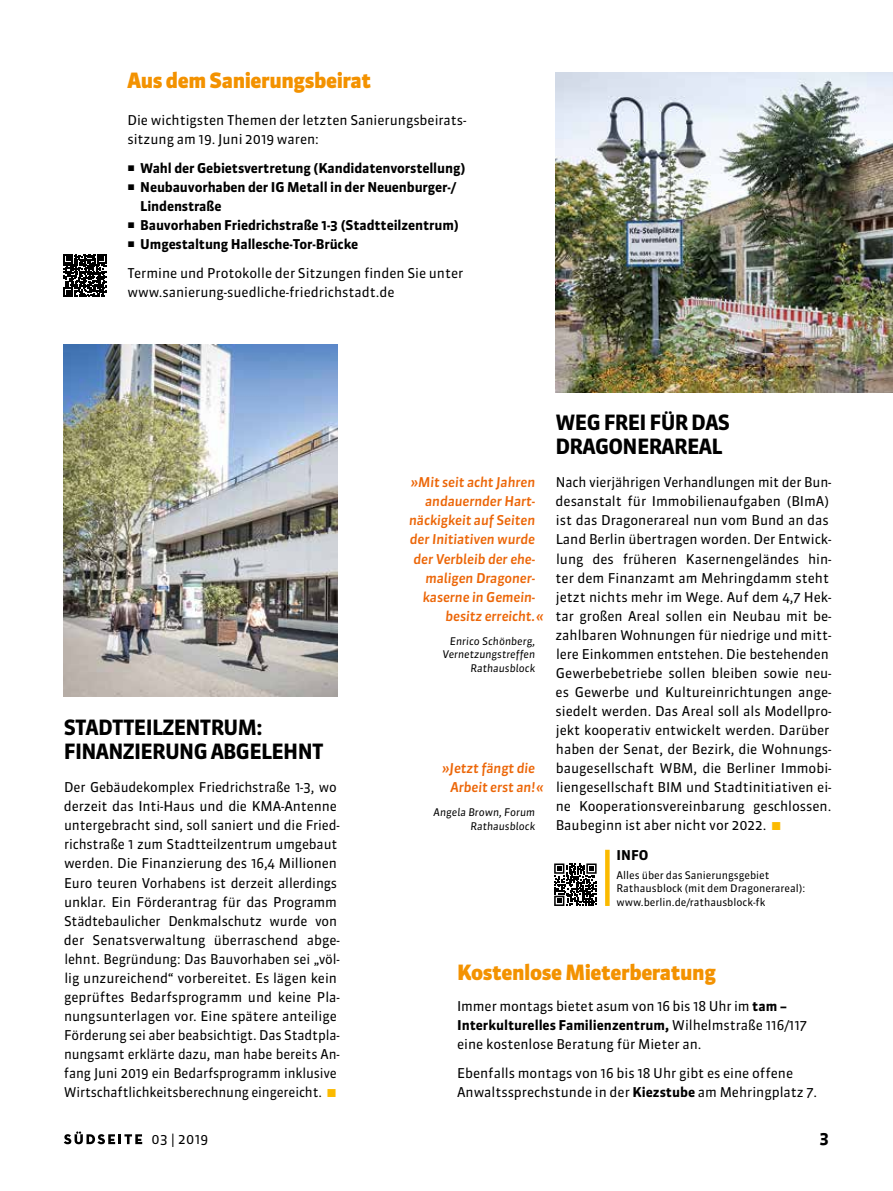
<style>
.page{position:relative;width:893px;height:1191px;background:#fff}
.page>*{position:absolute;margin:0;border:0;box-sizing:border-box;transform-origin:0 0}
.t1{font:700 21px/24px "Sanuk";letter-spacing:-.03em;color:#000}
.t2{font:900 21px "Sanuk";letter-spacing:-.02em;color:#f39200}
.t3{font:700 16.5px "Sanuk";color:#000}
.t4{font:13.5px/19px "Sanuk";letter-spacing:-.005em;color:#000}
.t5{font:700 13.5px "Sanuk";letter-spacing:-.01em;color:#000}
.t6{font:italic 500 13.5px/19px "Sanuk";letter-spacing:-.01em;color:#ec6608}
.t7{font:10.5px/13.5px "Sanuk";letter-spacing:-.005em;color:#000}
.t8{font:italic 10.5px/13.5px "Sanuk";color:#000;text-align:right}
.s1{font-family:"European Pi Three";font-weight:400}
.s2{font-family:"European Pi Three";color:#fbba00}
.s3{font-weight:700}
</style>
<div class="page">
<svg style="left:64px;top:1131px;width:78px;height:13px"></svg>
<svg style="left:64px;top:254px;width:42px;height:43px"></svg>
<img style="left:556px;top:72px;width:337px;height:320px">
<img style="left:64px;top:344px;width:274px;height:353px">
<div style="left:605px;top:849px;width:5px;height:57px;background:#fbba00"></div>
<svg style="left:554px;top:863px;width:43px;height:43px"></svg>
<h1 class="t2" style="left:127px;top:68px;width:245px">Aus dem Sanierungsbeirat</h1>
<p class="t4" style="left:127px;top:111px;width:341px">Die wichtigsten Themen der letzten Sanierungsbeirats&shy;sitzung am 19. Juni 2019 waren:</p>
<p class="t5" style="left:127px;top:160px;width:339px"><span class="s1">J</span> Wahl der Gebietsvertretung (Kandidatenvorstellung)</p>
<p class="t5" style="left:127px;top:179px;width:330px"><span class="s1">J</span> Neubauvorhaben der IG Metall in der Neuenburger-/</p>
<p class="t5" style="left:140px;top:198px;width:83px">Lindenstraße</p>
<p class="t5" style="left:127px;top:217px;width:333px"><span class="s1">J</span> Bauvorhaben Friedrichstraße 1-3 (Stadtteilzentrum)</p>
<p class="t5" style="left:127px;top:236px;width:232px"><span class="s1">J</span> Umgestaltung Hallesche-Tor-Brücke</p>
<p class="t4" style="left:127px;top:263px;width:337px">Termine und Protokolle der Sitzungen finden Sie unter www.sanierung-suedliche-friedrichstadt.de</p>
<h1 class="t1" style="left:555px;top:410px;width:176px">WEG FREI FÜR DAS<br>DRAGONERAREAL</h1>
<h1 class="t1" style="left:64px;top:715px;width:261px">STADTTEILZENTRUM:<br>FINANZIERUNG ABGELEHNT</h1>
<p class="t4" style="left:64px;top:778px;width:278px">Der Gebäudekomplex Friedrichstraße 1-3, wo derzeit das Inti-Haus und die KMA-Antenne untergebracht sind, soll saniert und die Fried&shy;richstraße 1 zum Stadtteilzentrum umgebaut werden. Die Finanzierung des 16,4 Millionen Euro teuren Vorhabens ist derzeit allerdings unklar. Ein Förderantrag für das Programm Städtebaulicher Denkmalschutz wurde von der Senatsverwaltung überraschend abge&shy;lehnt. Begründung: Das Bauvorhaben sei „völ&shy;lig unzureichend“ vorbereitet. Es lägen kein geprüftes Bedarfsprogramm und keine Pla&shy;nungsunterlagen vor. Eine spätere anteilige Förderung sei aber beabsichtigt. Das Stadtpla&shy;nungsamt erklärte dazu, man habe bereits An&shy;fang Juni 2019 ein Bedarfsprogramm inklusive Wirtschaftlichkeitsberechnung eingereicht. <span class="s2">K</span></p>
<p class="t6" style="left:411px;top:473px;width:126px">»Mit seit acht Jahren</p>
<p class="t6" style="left:425px;top:492px;width:112px">andauernder Hart-</p>
<p class="t6" style="left:409px;top:511px;width:128px">näckigkeit auf Seiten</p>
<p class="t6" style="left:410px;top:530px;width:127px">der Initiativen wurde</p>
<p class="t6" style="left:413px;top:549px;width:123px">der Verbleib der ehe-</p>
<p class="t6" style="left:426px;top:568px;width:111px">maligen Dragoner-</p>
<p class="t6" style="left:423px;top:587px;width:114px">kaserne in Gemein-</p>
<p class="t6" style="left:446px;top:606px;width:100px">besitz erreicht.«</p>
<p class="t8" style="left:443px;top:634px;width:94px">Enrico Schönberg,<br>Vernetzungstreffen<br>Rathausblock</p>
<p class="t6" style="left:450px;top:758px;width:95px;text-indent:-8px">»Jetzt fängt die<br>Arbeit erst an!«</p>
<p class="t8" style="left:434px;top:805px;width:103px">Angela Brown, Forum<br>Rathausblock</p>
<p class="t4" style="left:555px;top:473px;width:278px">Nach vierjährigen Verhandlungen mit der Bun&shy;desanstalt für Immobilienaufgaben (BImA) ist das Dragonerareal nun vom Bund an das Land Berlin übertragen worden. Der Entwick&shy;lung des früheren Kasernengeländes hin&shy;ter dem Finanzamt am Mehringdamm steht jetzt nichts mehr im Wege. Auf dem 4,7 Hek&shy;tar großen Areal sollen ein Neubau mit be&shy;zahlbaren Wohnungen für niedrige und mitt&shy;lere Einkommen entstehen. Die bestehenden Gewerbebetriebe sollen bleiben sowie neu&shy;es Gewerbe und Kultureinrichtungen ange&shy;siedelt werden. Das Areal soll als Modellpro&shy;jekt kooperativ entwickelt werden. Darüber haben der Senat, der Bezirk, die Wohnungs&shy;baugesellschaft WBM, die Berliner Immobi&shy;liengesellschaft BIM und Stadtinitiativen ei&shy;ne Kooperationsvereinbarung geschlossen.<br>Baubeginn ist aber nicht vor 2022. <span class="s2">K</span></p>
<p class="t5" style="left:617px;top:846px;width:33px">INFO</p>
<p class="t7" style="left:617px;top:868px;width:190px">Alles über das Sanierungsgebiet<br>Rathausblock (mit dem Dragonerareal): www.berlin.de/rathausblock-fk</p>
<h1 class="t2" style="left:457px;top:959px;width:260px">Kostenlose Mieterberatung</h1>
<p class="t4" style="left:457px;top:997px;width:351px">Immer montags bietet asum von 16 bis 18 Uhr im <span class="s3">tam –<br>Interkulturelles Familienzentrum,</span> Wilhelmstraße 116/117 eine kostenlose Beratung für Mieter an.</p>
<p class="t4" style="left:457px;top:1063px;width:362px">Ebenfalls montags von 16 bis 18 Uhr gibt es eine offene<br>Anwaltssprechstunde in der <span class="s3">Kiezstube</span> am Mehringplatz 7.</p>
<p class="t4" style="left:152px;top:1129px;width:58px">03 | 2019</p>
<p class="t3" style="left:819px;top:1128px;width:11px">3</p>
</div>
